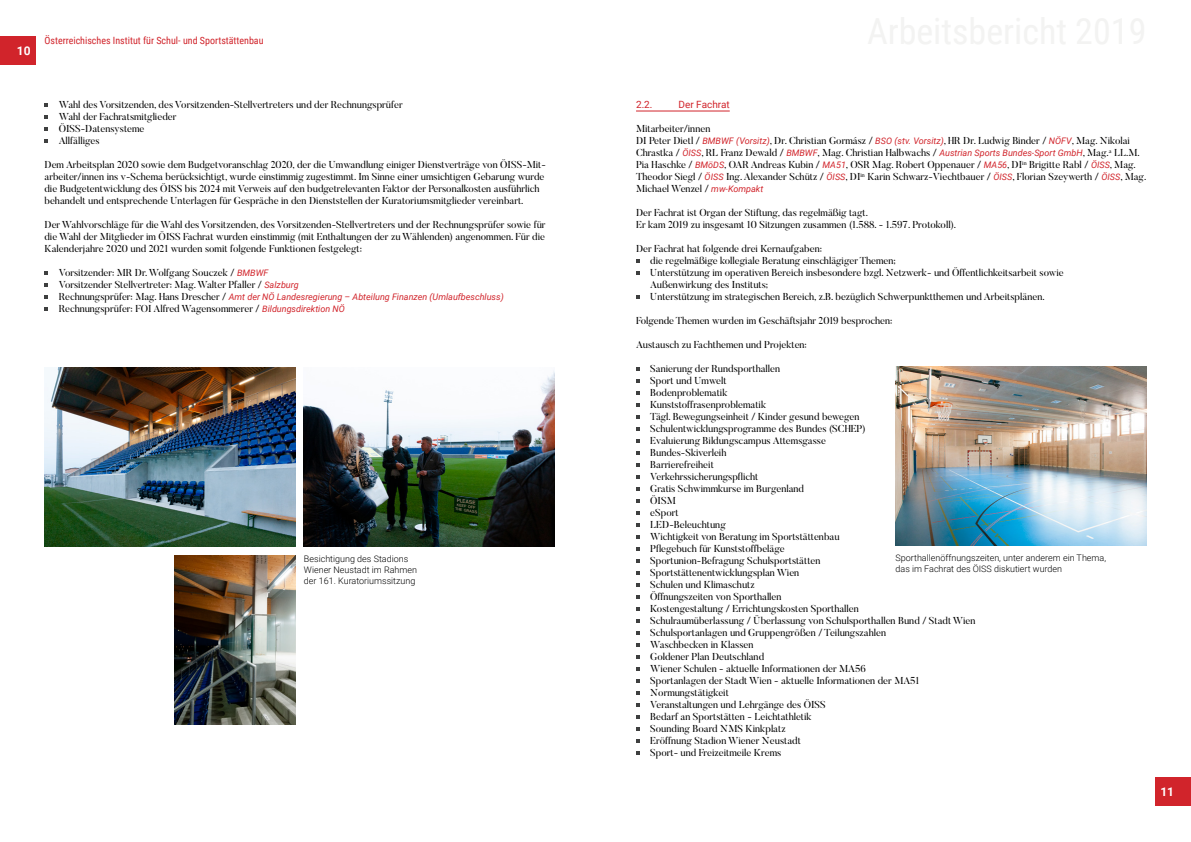
<style>
.page{position:relative;width:1191px;height:842px;background:#fff}
.page>*{position:absolute;margin:0;border:0;box-sizing:border-box;transform-origin:0 0}
.t1{font:700 12px "Roboto";color:#fff}
.t2{font:10px/12px "Butler";color:#000}
.t3{font:10px "Roboto Condensed";color:#d1242b}
.t4{font:10px "Roboto";color:#d1242b}
.t5{font:300 9px/10.8px "Roboto";color:#000}
.t6{font:italic 9px "Roboto";color:#d1242b}
.s1{font-family:"Roboto";font-style:italic;font-size:9px;color:#d1242b}
.s2{font-family:"Butler";font-style:normal;font-size:10px;color:#000}
</style>
<div class="page">
<div style="left:0;top:36px;width:36px;height:28px;background:#d1242b"></div>
<div style="left:1155px;top:778px;width:36px;height:28px;background:#d1242b"></div>
<hr style="left:636px;top:111px;width:93px;height:1px;background:#d1242b">
<img style="left:304px;top:371px;width:251px;height:176px">
<img style="left:895px;top:366px;width:251px;height:180px">
<img style="left:45px;top:367px;width:250px;height:180px">
<img style="left:174px;top:555px;width:121px;height:169px">
<p class="t1" style="left:17px;top:42px;width:15px">10</p>
<p class="t3" style="left:45px;top:33px;width:221px">Österreichisches Institut für Schul- und Sportstättenbau</p>
<p class="t4" style="left:636px;top:97px;width:18px">2.2.</p>
<p class="t4" style="left:678px;top:97px;width:53px">Der Fachrat</p>
<p class="t2" style="left:636px;top:122px;width:512px">Mitarbeiter/innen<br>DI Peter Dietl / <span class="s1">BMBWF (Vorsitz)</span>, Dr. Christian Gormász / <span class="s1">BSO (stv. Vorsitz)</span>, HR Dr. Ludwig Binder / <span class="s1">NÖFV</span>, Mag. Nikolai Chrastka / <span class="s1">ÖISS</span>, RL Franz Dewald / <span class="s1">BMBWF</span>, Mag. Christian Halbwachs / <span class="s1">Austrian Sports Bundes-Sport GmbH</span>, Mag.<sup>a</sup> LL.M.<br>Pia Haschke / <span class="s1">BMöDS</span>, OAR Andreas Kubin / <span class="s1">MA51</span>, OSR Mag. Robert Oppenauer / <span class="s1">MA56</span>, DI<sup>in</sup> Brigitte Rabl / <span class="s1">ÖISS</span>, Mag.<br>Theodor Siegl / <span class="s1">ÖISS</span> Ing. Alexander Schütz / <span class="s1">ÖISS</span>, DI<sup>in</sup> Karin Schwarz-Viechtbauer / <span class="s1">ÖISS</span>, Florian Szeywerth / <span class="s1">ÖISS</span>, Mag.<br>Michael Wenzel / <span class="s1">mw-Kompakt</span></p>
<p class="t2" style="left:636px;top:206px;width:321px">Der Fachrat ist Organ der Stiftung, das regelmäßig tagt.<br>Er kam 2019 zu insgesamt 10 Sitzungen zusammen (1.588. - 1.597. Protokoll).</p>
<p class="t2" style="left:650px;top:242px;width:415px;text-indent:-14px">Der Fachrat hat folgende drei Kernaufgaben:<br>die regelmäßige kollegiale Beratung einschlägiger Themen;<br>Unterstützung im operativen Bereich insbesondere bzgl. Netzwerk- und Öffentlichkeitsarbeit sowie Außenwirkung des Instituts;<br>Unterstützung im strategischen Bereich, z.B. bezüglich Schwerpunktthemen und Arbeitsplänen.</p>
<p class="t2" style="left:636px;top:314px;width:258px">Folgende Themen wurden im Geschäftsjahr 2019 besprochen:</p>
<p class="t2" style="left:636px;top:338px;width:172px">Austausch zu Fachthemen und Projekten:</p>
<p class="t2" style="left:650px;top:362px;width:327px">Sanierung der Rundsporthallen<br>Sport und Umwelt<br>Bodenproblematik<br>Kunststoffrasenproblematik<br>Tägl. Bewegungseinheit / Kinder gesund bewegen Schulentwicklungsprogramme des Bundes (SCHEP)<br>Evaluierung Bildungscampus Attemsgasse<br>Bundes-Skiverleih<br>Barrierefreiheit<br>Verkehrssicherungspflicht<br>Gratis Schwimmkurse im Burgenland<br>ÖISM<br>eSport<br>LED-Beleuchtung<br>Wichtigkeit von Beratung im Sportstättenbau<br>Pflegebuch für Kunststoffbeläge<br>Sportunion-Befragung Schulsportstätten<br>Sportstättenentwicklungsplan Wien<br>Schulen und Klimaschutz<br>Öffnungszeiten von Sporthallen<br>Kostengestaltung / Errichtungskosten Sporthallen<br>Schulraumüberlassung / Überlassung von Schulsporthallen Bund / Stadt Wien Schulsportanlagen und Gruppengrößen / Teilungszahlen<br>Waschbecken in Klassen<br>Goldener Plan Deutschland<br>Wiener Schulen - aktuelle Informationen der MA56<br>Sportanlagen der Stadt Wien - aktuelle Informationen der MA51<br>Normungstätigkeit<br>Veranstaltungen und Lehrgänge des ÖISS<br>Bedarf an Sportstätten - Leichtathletik<br>Sounding Board NMS Kinkplatz<br>Eröffnung Stadion Wiener Neustadt<br>Sport- und Freizeitmeile Krems</p>
<p class="t2" style="left:59px;top:98px;width:345px">Wahl des Vorsitzenden, des Vorsitzenden-Stellvertreters und der Rechnungsprüfer Wahl der Fachratsmitglieder<br>ÖISS-Datensysteme<br>Allfälliges</p>
<p class="t2" style="left:45px;top:158px;width:503px">Dem Arbeitsplan 2020 sowie dem Budgetvoranschlag 2020, der die Umwandlung einiger Dienstverträge von ÖISS-Mit&shy;arbeiter/innen ins v-Schema berücksichtigt, wurde einstimmig zugestimmt. Im Sinne einer umsichtigen Gebarung wurde die Budgetentwicklung des ÖISS bis 2024 mit Verweis auf den budgetrelevanten Faktor der Personalkosten ausführlich behandelt und entsprechende Unterlagen für Gespräche in den Dienststellen der Kuratoriumsmitglieder vereinbart.</p>
<p class="t2" style="left:45px;top:218px;width:502px;text-align:justify">Der Wahlvorschläge für die Wahl des Vorsitzenden, des Vorsitzenden-Stellvertreters und der Rechnungsprüfer sowie für die Wahl der Mitglieder im ÖISS Fachrat wurden einstimmig (mit Enthaltungen der zu Wählenden) angenommen. Für die Kalenderjahre 2020 und 2021 wurden somit folgende Funktionen festgelegt:</p>
<p class="t2" style="left:59px;top:266px;width:241px">Vorsitzender: MR Dr. Wolfgang Souczek / <span class="s1">BMBWF<br></span>Vorsitzender Stellvertreter: Mag. Walter Pfaller / <span class="s1">Salzburg</span></p>
<p class="t6" style="left:59px;top:290px;width:446px"><span class="s2">Rechnungsprüfer: Mag. Hans Drescher /</span> Amt der NÖ Landesregierung – Abteilung Finanzen (Umlaufbeschluss)</p>
<p class="t2" style="left:59px;top:302px;width:288px">Rechnungsprüfer: FOI Alfred Wagensommerer / <span class="s1">Bildungsdirektion NÖ</span></p>
<p class="t5" style="left:304px;top:553px;width:115px">Besichtigung des Stadions<br>Wiener Neustadt im Rahmen der 161. Kuratoriumssitzung</p>
<p class="t5" style="left:895px;top:552px;width:212px">Sporthallenöffnungszeiten, unter anderem ein Thema, das im Fachrat des ÖISS diskutiert wurden</p>
<p class="t1" style="left:1160px;top:784px;width:15px">11</p>
</div>
